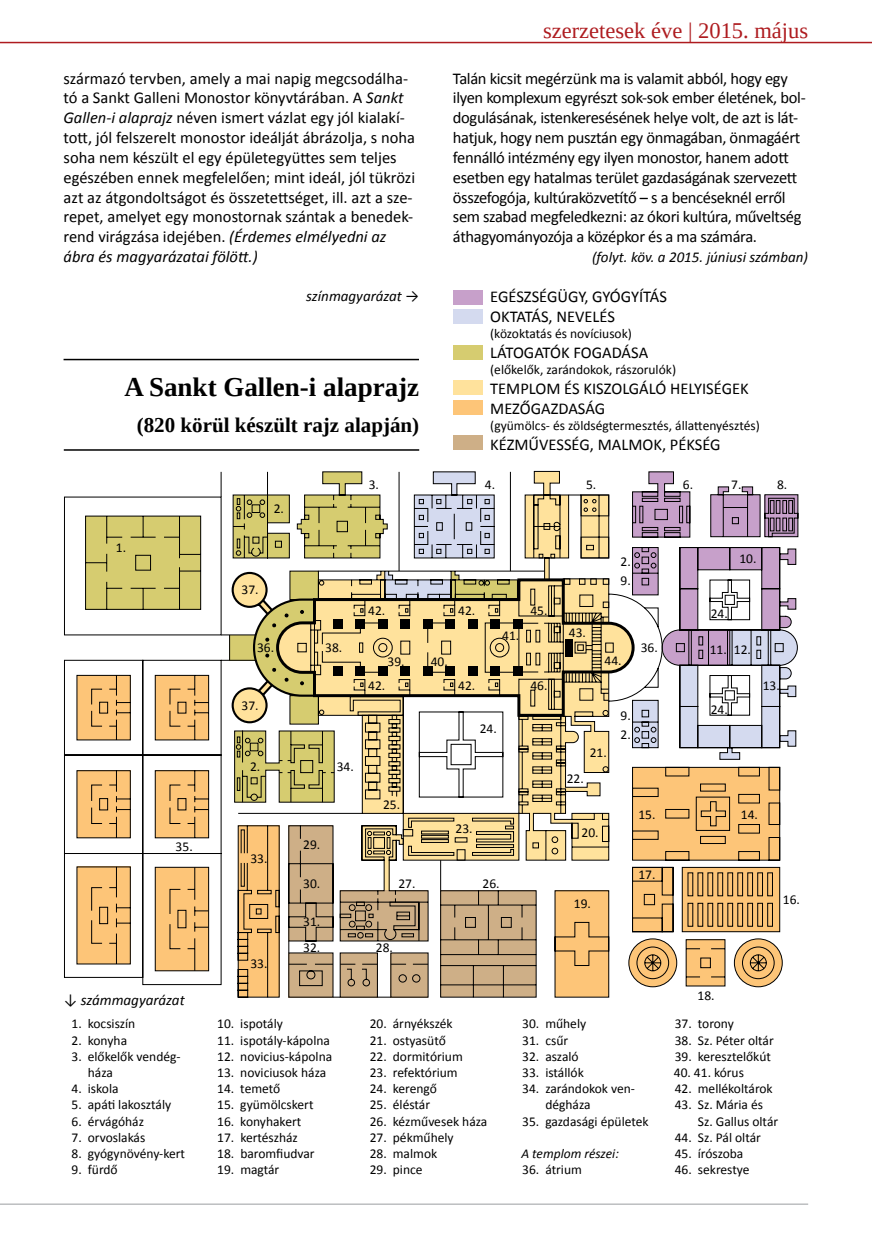
<style>
.page{position:relative;width:872px;height:1234px;background:#fff}
.page>*{position:absolute;margin:0;border:0;box-sizing:border-box;transform-origin:0 0}
.t1{font:700 27px "Liberation Serif";color:#000}
.t2{font:22.5px "Liberation Serif";color:#ae1b1f}
.t3{font:700 21px "Liberation Serif";color:#000}
.t4{font:16.5px/19.8px "Calibri";letter-spacing:-.015em;color:#000}
.t5{font:italic 15px "Calibri";color:#000}
.t6{font:13.5px/16.2px "Calibri";color:#000}
.t7{font:italic 13.5px "Calibri";color:#000}
.s1{font-style:italic}
</style>
<div class="page">
<hr style="left:0;top:42px;width:872px;height:1px;background:#ae1b1f">
<hr style="left:0;top:1203px;width:808px;height:1px;background:#bcbec0">
<svg style="left:783px;top:494px;width:15px;height:253px"></svg>
<svg style="left:64px;top:470px;width:719px;height:518px"></svg>
<svg style="left:64px;top:496px;width:156px;height:475px"></svg>
<svg style="left:220px;top:471px;width:389px;height:526px"></svg>
<hr style="left:729px;top:629px;width:1px;height:36px;background:#000">
<svg style="left:230px;top:570px;width:403px;height:232px"></svg>
<hr style="left:398px;top:472px;width:1px;height:99px;background:#000">
<hr style="left:510px;top:472px;width:1px;height:99px;background:#000">
<div style="left:453px;top:289px;width:30px;height:15px;background:#c7a0ca"></div>
<div style="left:453px;top:309px;width:30px;height:15px;background:#d4daef"></div>
<div style="left:453px;top:344px;width:30px;height:15px;background:#d6cc70"></div>
<div style="left:453px;top:380px;width:30px;height:15px;background:#ffe29c"></div>
<div style="left:453px;top:399px;width:30px;height:15px;background:#fdc578"></div>
<div style="left:453px;top:435px;width:30px;height:15px;background:#ceaf87"></div>
<hr style="left:64px;top:449px;width:355px;height:1px;background:#000">
<hr style="left:64px;top:359px;width:355px;height:1px;background:#000">
<h2 class="t2" style="left:543px;top:16px;width:267px">szerzetesek éve | 2015. május</h2>
<p class="t4" style="left:64px;top:68px;width:353px">származó tervben, amely a mai napig megcsodálha&shy;tó a Sankt Galleni Monostor könyvtárában. A <span class="s1">Sankt Gallen-i alaprajz</span> néven ismert vázlat egy jól kialakí&shy;tott, jól felszerelt monostor ideálját ábrázolja, s noha soha nem készült el egy épületegyüttes sem teljes egészében ennek megfelelően; mint ideál, jól tükrözi azt az átgondoltságot és összetettséget, ill. azt a sze&shy;repet, amelyet egy monostornak szántak a benedek&shy;rend virágzása idejében. <span class="s1">(Érdemes elmélyedni az ábra és magyarázatai fölött.)</span></p>
<p class="t4" style="left:453px;top:68px;width:354px">Talán kicsit megérzünk ma is valamit abból, hogy egy ilyen komplexum egyrészt sok-sok ember életének, bol&shy;dogulásának, istenkeresésének helye volt, de azt is lát&shy;hatjuk, hogy nem pusztán egy önmagában, önmagáért fennálló intézmény egy ilyen monostor, hanem adott esetben egy hatalmas terület gazdaságának szervezett összefogója, kultúraközvetítő – s a bencéseknél erről sem szabad megfeledkezni: az ókori kultúra, műveltség áthagyományozója a középkor és a ma számára.</p>
<p class="t5" style="left:592px;top:247px;width:218px">(folyt. köv. a 2015. júniusi számban)</p>
<p class="t5" style="left:306px;top:285px;width:114px">színmagyarázat →</p>
<h1 class="t1" style="left:124px;top:369px;width:296px">A Sankt Gallen-i alaprajz</h1>
<p class="t3" style="left:137px;top:411px;width:284px">(820 körül készült rajz alapján)</p>
<p class="t4" style="left:490px;top:287px;width:178px">EGÉSZSÉGÜGY, GYÓGYÍTÁS<br>OKTATÁS, NEVELÉS</p>
<p class="t6" style="left:490px;top:325px;width:143px">(közoktatás és novíciusok)</p>
<p class="t4" style="left:490px;top:342px;width:159px">LÁTOGATÓK FOGADÁSA</p>
<p class="t6" style="left:490px;top:361px;width:187px">(előkelők, zarándokok, rászorulók)</p>
<p class="t4" style="left:490px;top:378px;width:260px">TEMPLOM ÉS KISZOLGÁLÓ HELYISÉGEK<br>MEZŐGAZDASÁG</p>
<p class="t6" style="left:490px;top:417px;width:271px">(gyümölcs- és zöldségtermesztés, állattenyésztés)</p>
<p class="t4" style="left:490px;top:434px;width:232px">KÉZMŰVESSÉG, MALMOK, PÉKSÉG</p>
<p class="t6" style="left:369px;top:476px;width:12px">3.</p>
<p class="t6" style="left:485px;top:476px;width:12px">4.</p>
<p class="t6" style="left:586px;top:476px;width:12px">5.</p>
<p class="t6" style="left:683px;top:476px;width:12px">6.</p>
<p class="t6" style="left:731px;top:476px;width:12px">7.</p>
<p class="t6" style="left:777px;top:476px;width:12px">8.</p>
<p class="t6" style="left:274px;top:500px;width:12px">2.</p>
<p class="t6" style="left:116px;top:540px;width:12px">1.</p>
<p class="t6" style="left:620px;top:553px;width:12px">2.</p>
<p class="t6" style="left:739px;top:551px;width:19px">10.</p>
<p class="t6" style="left:241px;top:581px;width:19px">37.</p>
<p class="t6" style="left:620px;top:572px;width:12px">9.</p>
<p class="t6" style="left:368px;top:602px;width:19px">42.</p>
<p class="t6" style="left:458px;top:602px;width:19px">42.</p>
<p class="t6" style="left:530px;top:602px;width:19px">45.</p>
<p class="t6" style="left:711px;top:605px;width:19px">24.</p>
<p class="t6" style="left:502px;top:627px;width:19px">41.</p>
<p class="t6" style="left:569px;top:624px;width:19px">43.</p>
<p class="t6" style="left:257px;top:639px;width:19px">36.</p>
<p class="t6" style="left:325px;top:639px;width:19px">38.</p>
<p class="t6" style="left:641px;top:639px;width:19px">36.</p>
<p class="t6" style="left:387px;top:653px;width:62px">39. 40.</p>
<p class="t6" style="left:604px;top:652px;width:19px">44.</p>
<p class="t6" style="left:709px;top:641px;width:43px">11. 12.</p>
<p class="t6" style="left:368px;top:677px;width:19px">42.</p>
<p class="t6" style="left:458px;top:677px;width:19px">42.</p>
<p class="t6" style="left:530px;top:677px;width:19px">46.</p>
<p class="t6" style="left:762px;top:677px;width:19px">13.</p>
<p class="t6" style="left:241px;top:697px;width:19px">37.</p>
<p class="t6" style="left:620px;top:707px;width:12px">9.</p>
<p class="t6" style="left:711px;top:701px;width:19px">24.</p>
<p class="t6" style="left:480px;top:720px;width:19px">24.</p>
<p class="t6" style="left:620px;top:726px;width:12px">2.</p>
<p class="t6" style="left:590px;top:744px;width:19px">21.</p>
<p class="t6" style="left:250px;top:758px;width:12px">2.</p>
<p class="t6" style="left:337px;top:758px;width:19px">34.</p>
<p class="t6" style="left:566px;top:770px;width:19px">22.</p>
<p class="t6" style="left:383px;top:796px;width:19px">25.</p>
<p class="t6" style="left:638px;top:806px;width:19px">15.</p>
<p class="t6" style="left:741px;top:806px;width:19px">14.</p>
<p class="t6" style="left:455px;top:820px;width:19px">23.</p>
<p class="t6" style="left:581px;top:824px;width:19px">20.</p>
<p class="t6" style="left:176px;top:837px;width:19px">35.</p>
<p class="t6" style="left:250px;top:849px;width:19px">33.</p>
<p class="t6" style="left:303px;top:836px;width:19px">29.</p>
<p class="t6" style="left:303px;top:874px;width:19px">30.</p>
<p class="t6" style="left:303px;top:908px;width:19px;line-height:26px">31.<br>32.</p>
<p class="t6" style="left:398px;top:875px;width:19px">27.</p>
<p class="t6" style="left:482px;top:875px;width:19px">26.</p>
<p class="t6" style="left:376px;top:939px;width:19px">28.</p>
<p class="t6" style="left:574px;top:895px;width:19px">19.</p>
<p class="t6" style="left:638px;top:865px;width:19px">17.</p>
<p class="t6" style="left:783px;top:891px;width:19px">16.</p>
<p class="t6" style="left:250px;top:955px;width:19px">33.</p>
<p class="t5" style="left:64px;top:989px;width:122px">↓ számmagyarázat</p>
<p class="t6" style="left:697px;top:987px;width:19px">18.</p>
<p class="t6" style="left:72px;top:1015px;width:65px">1. kocsiszín</p>
<p class="t6" style="left:72px;top:1031px;width:57px">2. konyha</p>
<p class="t6" style="left:88px;top:1048px;width:94px;text-indent:-16px">3. előkelők vendég&shy;háza</p>
<p class="t6" style="left:72px;top:1080px;width:48px">4. iskola</p>
<p class="t6" style="left:72px;top:1096px;width:101px">5. apáti lakosztály</p>
<p class="t6" style="left:72px;top:1112px;width:74px">6. érvágóház</p>
<p class="t6" style="left:72px;top:1129px;width:75px">7. orvoslakás</p>
<p class="t6" style="left:72px;top:1145px;width:115px">8. gyógynövény-kert</p>
<p class="t6" style="left:72px;top:1161px;width:48px">9. fürdő</p>
<p class="t6" style="left:217px;top:1015px;width:67px">10. ispotály</p>
<p class="t6" style="left:217px;top:1031px;width:114px">11. ispotály-kápolna</p>
<p class="t6" style="left:217px;top:1048px;width:116px">12. novicius-kápolna</p>
<p class="t6" style="left:217px;top:1064px;width:111px">13. noviciusok háza</p>
<p class="t6" style="left:217px;top:1080px;width:65px">14. temető</p>
<p class="t6" style="left:217px;top:1096px;width:98px">15. gyümölcskert</p>
<p class="t6" style="left:217px;top:1112px;width:86px">16. konyhakert</p>
<p class="t6" style="left:217px;top:1129px;width:82px">17. kertészház</p>
<p class="t6" style="left:217px;top:1145px;width:99px">18. baromfiudvar</p>
<p class="t6" style="left:217px;top:1161px;width:64px">19. magtár</p>
<p class="t6" style="left:370px;top:1015px;width:84px">20. árnyékszék</p>
<p class="t6" style="left:370px;top:1031px;width:78px">21. ostyasütő</p>
<p class="t6" style="left:370px;top:1048px;width:95px">22. dormitórium</p>
<p class="t6" style="left:370px;top:1064px;width:89px">23. refektórium</p>
<p class="t6" style="left:370px;top:1080px;width:69px">24. kerengő</p>
<p class="t6" style="left:370px;top:1096px;width:62px">25. éléstár</p>
<p class="t6" style="left:370px;top:1112px;width:119px">26. kézművesek háza</p>
<p class="t6" style="left:370px;top:1129px;width:85px">27. pékműhely</p>
<p class="t6" style="left:370px;top:1145px;width:69px">28. malmok</p>
<p class="t6" style="left:370px;top:1161px;width:54px">29. pince</p>
<p class="t6" style="left:522px;top:1015px;width:65px">30. műhely</p>
<p class="t6" style="left:522px;top:1031px;width:47px">31. csűr</p>
<p class="t6" style="left:522px;top:1048px;width:58px">32. aszaló</p>
<p class="t6" style="left:522px;top:1064px;width:63px">33. istállók</p>
<p class="t6" style="left:545px;top:1080px;width:91px;text-indent:-23px">34. zarándokok ven&shy;dégháza</p>
<p class="t6" style="left:522px;top:1112px;width:128px">35. gazdasági épületek</p>
<p class="t7" style="left:521px;top:1144px;width:99px">A templom részei:</p>
<p class="t6" style="left:522px;top:1161px;width:61px">36. átrium</p>
<p class="t6" style="left:674px;top:1015px;width:61px">37. torony</p>
<p class="t6" style="left:674px;top:1031px;width:101px">38. Sz. Péter oltár</p>
<p class="t6" style="left:674px;top:1048px;width:98px">39. keresztelőkút</p>
<p class="t6" style="left:674px;top:1064px;width:72px">40. 41. kórus</p>
<p class="t6" style="left:674px;top:1080px;width:99px">42. mellékoltárok</p>
<p class="t6" style="left:698px;top:1096px;width:82px;text-indent:-23px">43. Sz. Mária és<br>Sz. Gallus oltár</p>
<p class="t6" style="left:674px;top:1129px;width:88px">44. Sz. Pál oltár</p>
<p class="t6" style="left:674px;top:1145px;width:70px">45. írószoba</p>
<p class="t6" style="left:674px;top:1161px;width:76px">46. sekrestye</p>
</div>
